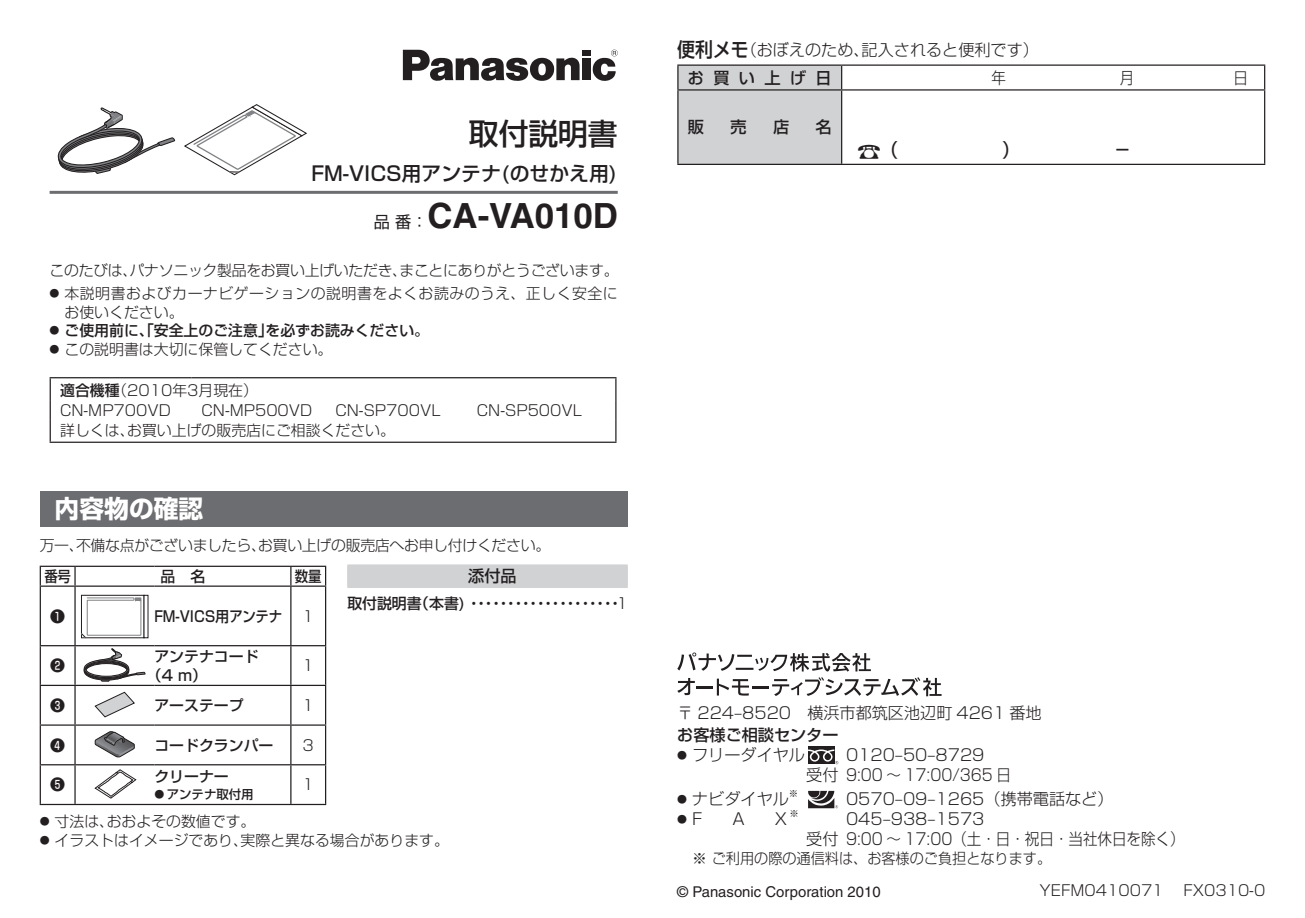
<style>
.page{position:relative;width:1305px;height:918px;background:#fff}
.page>*{position:absolute;margin:0;border:0;box-sizing:border-box;transform-origin:0 0}
.t1{font:700 34.65px "Helvetica";color:#231f20}
.t2{font:29.75px "Shin Go Pro Medium 90 msp RKSJ H";color:#231f20}
.t3{font:24.85px "Shin Go Pro Bold 90 msp RKSJ H";color:#fff}
.t4{font:19.78px "Shin Go Pro Medium 90 msp RKSJ H";color:#231f20}
.t5{font:16.1px/19.8px "Shin Go Pro Light 90 msp RKSJ H";color:#231f20}
.t6{font:16.1px "Shin Go Pro Medium 90 msp RKSJ H";color:#231f20}
.t7{font:14.88px/19.8px "Shin Go Pro Light 90 msp RKSJ H";color:#231f20}
.t8{font:14.88px/18.6px "Shin Go Pro Medium 90 msp RKSJ H";color:#231f20}
.t9{font:14.88px "Shin Go Pro Light 90 msp RKSJ H";letter-spacing:-.02em;color:#231f20}
.t10{font:14.88px/18.6px "Shin Go Pro Light 90 msp RKSJ H";letter-spacing:.035em;color:#231f20}
.t11{font:14.88px "Helvetica";color:#231f20}
.t12{font:14.88px "Shin Go Pro Medium 90 msp RKSJ H";color:#231f20;scale:.9 1}
.t13{font:12.42px "Shin Go Pro Medium 90 msp RKSJ H";color:#231f20}
.t14{font:9.97px "Shin Go Pro Light 90 msp RKSJ H";color:#231f20}
.t15{font:9.45px "Shin Go Pro Light 90 msp RKSJ H";color:#231f20}
.s1{font-family:"Shin Go Pro Regular 90 msp RKSJ H";font-weight:400;font-size:16.1px}
.s2{font-size:9.97px}
.s3{font-family:"Shin Go Pro Light 90 msp RKSJ H";font-size:9.97px}
.s4{font-family:"Shin Go Pro Medium 90 msp RKSJ H"}
.s5{font-family:"Shin Go Pro Light 90 msp RKSJ H"}
.s6{font-family:"Shin Go Pro Medium 90 msp RKSJ H";font-size:19.78px}
.s7{font-size:16.1px}
</style>
<div class="page">
<hr style="left:50px;top:191px;width:568px;height:3px;background:#6c6d70">
<div style="left:582px;top:50px;width:8px;height:5px;background:#231f20"></div>
<div style="left:582px;top:58px;width:8px;height:22px;background:#231f20"></div>
<svg style="left:403px;top:50px;width:176px;height:31px"></svg>
<svg style="left:592px;top:50px;width:26px;height:31px"></svg>
<hr style="left:677px;top:64px;width:164px;height:2px;background:#231f20">
<hr style="left:841px;top:64px;width:424px;height:2px;background:#231f20">
<div style="left:677px;top:65px;width:165px;height:99px;background:#d1d2d4"></div>
<svg style="left:1264px;top:66px;width:1px;height:23px"></svg>
<hr style="left:677px;top:89px;width:164px;height:2px;background:#231f20">
<hr style="left:677px;top:91px;width:1px;height:73px;background:#231f20">
<hr style="left:841px;top:89px;width:424px;height:2px;background:#231f20">
<hr style="left:841px;top:91px;width:1px;height:73px;background:#231f20">
<hr style="left:1264px;top:91px;width:1px;height:73px;background:#231f20">
<hr style="left:677px;top:164px;width:588px;height:1px;background:#231f20">
<svg style="left:677px;top:677px;width:264px;height:19px"></svg>
<svg style="left:677px;top:652px;width:194px;height:19px"></svg>
<div style="left:808px;top:747px;width:26px;height:17px;background:#231f20"></div>
<svg style="left:808px;top:749px;width:30px;height:15px"></svg>
<svg style="left:808px;top:791px;width:30px;height:17px"></svg>
<svg style="left:184px;top:104px;width:123px;height:72px"></svg>
<svg style="left:57px;top:107px;width:119px;height:67px"></svg>
<div style="left:40px;top:491px;width:588px;height:35px;background:#6c6d70"></div>
<hr style="left:50px;top:377px;width:142px;height:1px;background:#231f20">
<hr style="left:192px;top:377px;width:424px;height:1px;background:#231f20">
<svg style="left:50px;top:378px;width:1px;height:63px"></svg>
<svg style="left:615px;top:378px;width:1px;height:63px"></svg>
<hr style="left:50px;top:441px;width:566px;height:2px;background:#231f20">
<hr style="left:40px;top:566px;width:35px;height:1px;background:#231f20">
<svg style="left:40px;top:567px;width:1px;height:18px"></svg>
<hr style="left:75px;top:566px;width:79px;height:1px;background:#231f20">
<svg style="left:74px;top:567px;width:2px;height:18px"></svg>
<hr style="left:154px;top:566px;width:172px;height:1px;background:#231f20">
<svg style="left:290px;top:567px;width:1px;height:18px"></svg>
<svg style="left:325px;top:567px;width:1px;height:18px"></svg>
<hr style="left:40px;top:585px;width:35px;height:2px;background:#231f20">
<hr style="left:40px;top:587px;width:1px;height:58px;background:#231f20">
<hr style="left:75px;top:585px;width:79px;height:2px;background:#231f20">
<hr style="left:74px;top:587px;width:2px;height:58px;background:#231f20">
<hr style="left:154px;top:585px;width:172px;height:2px;background:#231f20">
<hr style="left:325px;top:587px;width:1px;height:58px;background:#231f20">
<hr style="left:40px;top:645px;width:35px;height:1px;background:#231f20">
<hr style="left:40px;top:646px;width:1px;height:39px;background:#231f20">
<hr style="left:75px;top:645px;width:79px;height:1px;background:#231f20">
<hr style="left:74px;top:646px;width:2px;height:39px;background:#231f20">
<hr style="left:154px;top:645px;width:172px;height:1px;background:#231f20">
<hr style="left:325px;top:646px;width:1px;height:39px;background:#231f20">
<hr style="left:40px;top:685px;width:35px;height:1px;background:#231f20">
<hr style="left:40px;top:686px;width:1px;height:38px;background:#231f20">
<hr style="left:75px;top:685px;width:79px;height:1px;background:#231f20">
<hr style="left:74px;top:686px;width:2px;height:38px;background:#231f20">
<hr style="left:154px;top:685px;width:172px;height:1px;background:#231f20">
<hr style="left:325px;top:686px;width:1px;height:38px;background:#231f20">
<hr style="left:40px;top:724px;width:35px;height:1px;background:#231f20">
<hr style="left:40px;top:725px;width:1px;height:39px;background:#231f20">
<hr style="left:75px;top:724px;width:79px;height:1px;background:#231f20">
<hr style="left:74px;top:725px;width:2px;height:39px;background:#231f20">
<hr style="left:154px;top:724px;width:172px;height:1px;background:#231f20">
<hr style="left:325px;top:725px;width:1px;height:39px;background:#231f20">
<hr style="left:40px;top:764px;width:35px;height:1px;background:#231f20">
<hr style="left:40px;top:765px;width:1px;height:39px;background:#231f20">
<hr style="left:75px;top:764px;width:79px;height:1px;background:#231f20">
<hr style="left:74px;top:765px;width:2px;height:39px;background:#231f20">
<hr style="left:154px;top:764px;width:172px;height:1px;background:#231f20">
<hr style="left:325px;top:765px;width:1px;height:39px;background:#231f20">
<hr style="left:40px;top:804px;width:286px;height:1px;background:#231f20">
<hr style="left:290px;top:587px;width:1px;height:58px;background:#231f20">
<hr style="left:290px;top:646px;width:1px;height:39px;background:#231f20">
<hr style="left:290px;top:686px;width:1px;height:38px;background:#231f20">
<hr style="left:290px;top:725px;width:1px;height:39px;background:#231f20">
<hr style="left:290px;top:765px;width:1px;height:39px;background:#231f20">
<div style="left:81px;top:595px;width:63px;height:43px;border:1px solid #231f20"></div>
<svg style="left:81px;top:597px;width:61px;height:41px"></svg>
<svg style="left:84px;top:648px;width:62px;height:34px"></svg>
<svg style="left:94px;top:691px;width:41px;height:26px"></svg>
<svg style="left:95px;top:731px;width:40px;height:27px"></svg>
<svg style="left:94px;top:769px;width:42px;height:30px"></svg>
<div style="left:347px;top:564px;width:281px;height:23px;background:#d1d2d4"></div>
<div style="left:347px;top:566px;width:281px;height:22px;background:#d1d2d4"></div>
<h2 class="t2" style="left:469px;top:123px;width:150px">取付説明書</h2>
<h3 class="t4" style="left:312px;top:166px;width:308px">FM-VICS用アンテナ(のせかえ用)</h3>
<h1 class="t1" style="left:374px;top:203px;width:245px"><span class="s1">品 番：</span>CA-VA010D</h1>
<p class="t9" style="left:50px;top:265px;width:570px">このたびは、パナソニック製品をお買い上げいただき、まことにありがとうございます。</p>
<p class="t10" style="left:64px;top:286px;width:555px;text-indent:-15px"><span class="s2">●</span> 本説明書およびカーナビゲーションの説明書をよくお読みのうえ、正しく安全にお使いください。</p>
<p class="t8" style="left:50px;top:323px;width:381px"><span class="s3">●</span> ご使用前に、｢安全上のご注意｣を必ずお読みください。</p>
<p class="t7" style="left:50px;top:341px;width:284px"><span class="s2">●</span> この説明書は大切に保管してください。</p>
<p class="t7" style="left:60px;top:382px;width:199px"><span class="s4">適合機種</span>（2010年3月現在）<br>CN-MP700VD</p>
<p class="t7" style="left:202px;top:402px;width:112px">CN-MP500VD</p>
<p class="t7" style="left:335px;top:402px;width:107px">CN-SP700VL</p>
<p class="t7" style="left:477px;top:402px;width:107px">CN-SP500VL</p>
<p class="t7" style="left:60px;top:422px;width:336px">詳しくは、お買い上げの販売店にご相談ください。</p>
<h3 class="t3" style="left:55px;top:499px;width:150px">内容物の確認</h3>
<p class="t9" style="left:40px;top:540px;width:512px">万一、不備な点がございましたら、お買い上げの販売店へお申し付けください。</p>
<p class="t12" style="left:44px;top:571px;width:31px">番号</p>
<p class="t8" style="left:161px;top:569px;width:46px">品　名</p>
<p class="t12" style="left:295px;top:571px;width:31px">数量</p>
<p class="t8" style="left:50px;top:609px;width:16px">❶</p>
<p class="t12" style="left:154px;top:610px;width:143px">FM-VICS用アンテナ</p>
<p class="t7" style="left:303px;top:608px;width:13px">1</p>
<p class="t8" style="left:50px;top:658px;width:16px">❷</p>
<p class="t8" style="left:147px;top:649px;width:113px;text-indent:7px">アンテナコード（4 m）</p>
<p class="t7" style="left:303px;top:658px;width:13px">1</p>
<p class="t8" style="left:50px;top:698px;width:16px">❸</p>
<p class="t8" style="left:154px;top:698px;width:91px">アーステープ</p>
<p class="t7" style="left:303px;top:697px;width:13px">1</p>
<p class="t8" style="left:50px;top:738px;width:16px">❹</p>
<p class="t8" style="left:154px;top:738px;width:121px">コードクランパー</p>
<p class="t7" style="left:303px;top:737px;width:13px">3</p>
<p class="t8" style="left:50px;top:777px;width:16px">❺</p>
<p class="t8" style="left:154px;top:769px;width:76px">クリーナー</p>
<p class="t13" style="left:154px;top:789px;width:101px"><span class="s3">●</span> アンテナ取付用</p>
<p class="t7" style="left:303px;top:777px;width:13px">1</p>
<p class="t6" style="left:468px;top:570px;width:50px">添付品</p>
<p class="t8" style="left:347px;top:596px;width:282px">取付説明書（本書) ・・・・・・・・・・・・・・・・・・・・<span class="s5">1</span></p>
<p class="t7" style="left:40px;top:813px;width:217px"><span class="s2">●</span> 寸法は、おおよその数値です。</p>
<p class="t7" style="left:40px;top:832px;width:411px"><span class="s2">●</span> イラストはイメージであり、実際と異なる場合があります。</p>
<p class="t5" style="left:677px;top:42px;width:363px"><span class="s6">便利メモ</span>（おぼえのため、記入されると便利です）</p>
<p class="t6" style="left:688px;top:72px;width:145px">お買い上げ日</p>
<p class="t6" style="left:688px;top:121px;width:18px">販</p>
<p class="t6" style="left:730px;top:121px;width:18px">売</p>
<p class="t6" style="left:773px;top:121px;width:18px">店</p>
<p class="t6" style="left:815px;top:121px;width:18px">名</p>
<p class="t5" style="left:677px;top:705px;width:366px">〒 224‒8520　横浜市都筑区池辺町 4261 番地</p>
<p class="t6" style="left:677px;top:729px;width:163px">お客様ご相談センター</p>
<p class="t5" style="left:677px;top:747px;width:129px"><span class="s2">●</span> フリーダイヤル</p>
<p class="t5" style="left:806px;top:747px;width:206px;text-indent:40px">0120‒50‒8729<br>受付 9:00 ～ 17:00/365 日</p>
<p class="t5" style="left:677px;top:791px;width:113px"><span class="s2">●</span> ナビダイヤル</p>
<p class="t15" style="left:789px;top:790px;width:11px">※</p>
<p class="t5" style="left:846px;top:791px;width:269px">0570‒09‒1265（携帯電話など）</p>
<p class="t14" style="left:677px;top:815px;width:27px">● <span class="s7">F</span></p>
<p class="t5" style="left:732px;top:811px;width:14px">A</p>
<p class="t5" style="left:775px;top:811px;width:14px">X</p>
<p class="t15" style="left:789px;top:810px;width:11px">※</p>
<p class="t5" style="left:806px;top:811px;width:380px;text-indent:40px">045‒938‒1573<br>受付 9:00 ～ 17:00（土・日・祝日・当社休日を除く）</p>
<p class="t7" style="left:692px;top:850px;width:360px">※ ご利用の際の通信料は、お客様のご負担となります。</p>
<p class="t11" style="left:677px;top:886px;width:205px">© Panasonic Corporation 2010</p>
<p class="t7" style="left:1039px;top:883px;width:227px">YEFM0410071　 FX0310-0</p>
</div>
